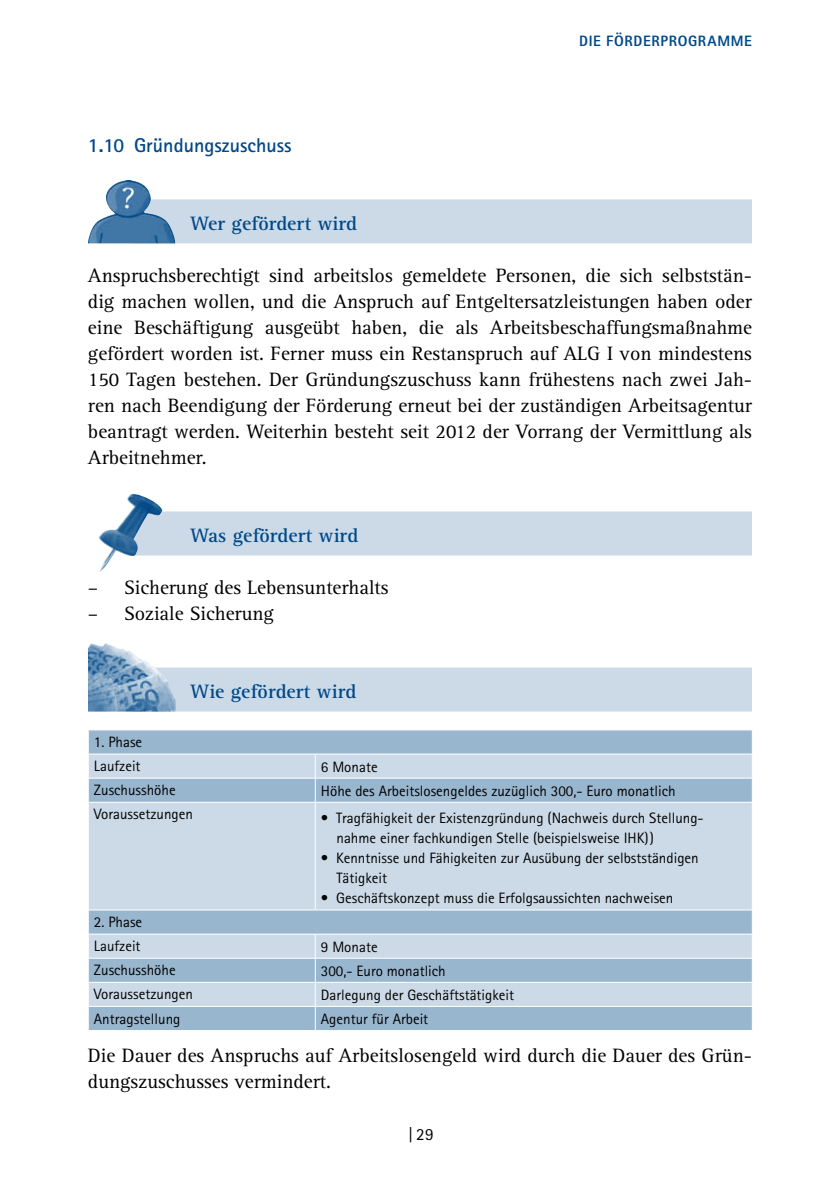
<style>
.page{position:relative;width:840px;height:1191px;background:#fff}
.page>*{position:absolute;margin:0;border:0;box-sizing:border-box;transform-origin:0 0}
.t1{font:20px/26px "Rotis Serif";color:#000;text-align:justify}
.t2{font:700 20px "Rotis Serif";color:#004887}
.t3{font:700 20px "Rotis Sans Serif";color:#004887}
.t4{font:17px "Rotis Sans Serif";color:#000}
.t5{font:15px/24px "Rotis Sans Serif";color:#000}
.t6{font:800 15px "Rotis Sans Serif";color:#004887}
</style>
<div class="page">
<div style="left:133px;top:199px;width:618px;height:44px;background:#ccdae7"></div>
<div style="left:133px;top:511px;width:618px;height:44px;background:#ccdae7"></div>
<div style="left:133px;top:667px;width:618px;height:44px;background:#ccdae7"></div>
<img style="left:88px;top:180px;width:87px;height:63px">
<img style="left:98px;top:494px;width:64px;height:78px">
<img style="left:88px;top:643px;width:87px;height:68px">
<div style="left:89px;top:730px;width:662px;height:300px;background:#99b6cf"></div>
<svg style="left:89px;top:754px;width:662px;height:252px;background:#bed0e0"></svg>
<hr style="left:88px;top:753px;width:227px;height:1px;background:#fff">
<hr style="left:315px;top:753px;width:437px;height:1px;background:#fff">
<hr style="left:88px;top:778px;width:227px;height:1px;background:#fff">
<hr style="left:315px;top:778px;width:437px;height:1px;background:#fff">
<svg style="left:315px;top:754px;width:1px;height:48px"></svg>
<hr style="left:88px;top:802px;width:227px;height:1px;background:#fff">
<hr style="left:315px;top:802px;width:437px;height:1px;background:#fff">
<hr style="left:315px;top:802px;width:1px;height:107px;background:#fff">
<hr style="left:88px;top:909px;width:227px;height:1px;background:#fff">
<hr style="left:315px;top:909px;width:437px;height:1px;background:#fff">
<hr style="left:88px;top:933px;width:227px;height:1px;background:#fff">
<hr style="left:315px;top:933px;width:437px;height:1px;background:#fff">
<hr style="left:88px;top:958px;width:227px;height:1px;background:#fff">
<hr style="left:315px;top:958px;width:437px;height:1px;background:#fff">
<hr style="left:88px;top:982px;width:227px;height:1px;background:#fff">
<hr style="left:315px;top:982px;width:437px;height:1px;background:#fff">
<svg style="left:315px;top:934px;width:1px;height:96px"></svg>
<svg style="left:88px;top:730px;width:1px;height:72px"></svg>
<svg style="left:751px;top:730px;width:1px;height:72px"></svg>
<hr style="left:88px;top:1006px;width:227px;height:1px;background:#fff">
<svg style="left:88px;top:910px;width:1px;height:120px"></svg>
<hr style="left:315px;top:1006px;width:437px;height:1px;background:#fff">
<svg style="left:751px;top:910px;width:1px;height:120px"></svg>
<p class="t3" style="left:88px;top:132px;width:205px">1.10 Gründungszuschuss</p>
<p class="t6" style="left:578px;top:31px;width:8px">DIE</p>
<p class="t6" style="left:605px;top:31px;width:10px">FÖRDERPROGR</p>
<p class="t6" style="left:707px;top:31px;width:22px">AMME</p>
<p class="t2" style="left:190px;top:211px;width:168px">Wer gefördert wird</p>
<p class="t1" style="left:88px;top:263px;width:665px">Anspruchsberechtigt sind arbeitslos gemeldete Personen, die sich selbststän&shy;dig machen wollen, und die Anspruch auf Entgeltersatzleistungen haben oder eine Beschäftigung ausgeübt haben, die als Arbeitsbeschaffungsmaßnahme gefördert worden ist. Ferner muss ein Restanspruch auf ALG I von mindestens 150 Tagen bestehen. Der Gründungszuschuss kann frühestens nach zwei Jah&shy;ren nach Beendigung der Förderung erneut bei der zuständigen Arbeitsagentur beantragt werden. Weiterhin besteht seit 2012 der Vorrang der Vermittlung als Arbeitnehmer.</p>
<p class="t2" style="left:190px;top:523px;width:169px">Was gefördert wird</p>
<p class="t1" style="left:88px;top:575px;width:302px">– Sicherung des Lebensunterhalts</p>
<p class="t1" style="left:88px;top:601px;width:187px">– Soziale Sicherung</p>
<p class="t5" style="left:94px;top:730px;width:50px">1. Phase<br>Laufzeit</p>
<p class="t2" style="left:190px;top:679px;width:168px">Wie gefördert wird</p>
<p class="t5" style="left:321px;top:754px;width:58px">6 Monate</p>
<p class="t5" style="left:94px;top:778px;width:83px">Zuschusshöhe</p>
<p class="t5" style="left:321px;top:778px;width:356px">Höhe des Arbeitslosengeldes zuzüglich 300,- Euro monatlich</p>
<p class="t5" style="left:94px;top:802px;width:100px">Voraussetzungen</p>
<p class="t5" style="left:336px;top:808px;width:368px;line-height:20px;text-indent:-16px">• Tragfähigkeit der Existenzgründung (Nachweis durch Stellung&shy;nahme einer fachkundigen Stelle (beispielsweise IHK))</p>
<p class="t5" style="left:336px;top:848px;width:363px;line-height:20px;text-indent:-16px">• Kenntnisse und Fähigkeiten zur Ausübung der selbstständigen<br>Tätigkeit</p>
<p class="t5" style="left:321px;top:886px;width:354px">• Geschäftskonzept muss die Erfolgsaussichten nachweisen</p>
<p class="t5" style="left:94px;top:910px;width:50px">2. Phase<br>Laufzeit</p>
<p class="t5" style="left:321px;top:934px;width:58px">9 Monate</p>
<p class="t5" style="left:94px;top:958px;width:83px">Zuschusshöhe</p>
<p class="t5" style="left:321px;top:958px;width:126px">300,- Euro monatlich</p>
<p class="t5" style="left:94px;top:982px;width:100px">Voraussetzungen</p>
<p class="t5" style="left:321px;top:982px;width:194px">Darlegung der Geschäftstätigkeit</p>
<p class="t5" style="left:94px;top:1006px;width:88px">Antragstellung</p>
<p class="t5" style="left:321px;top:1006px;width:109px">Agentur für Arbeit</p>
<p class="t1" style="left:88px;top:1043px;width:665px">Die Dauer des Anspruchs auf Arbeitslosengeld wird durch die Dauer des Grün&shy;dungszuschusses vermindert.</p>
<p class="t4" style="left:408px;top:1124px;width:26px">|29</p>
</div>
